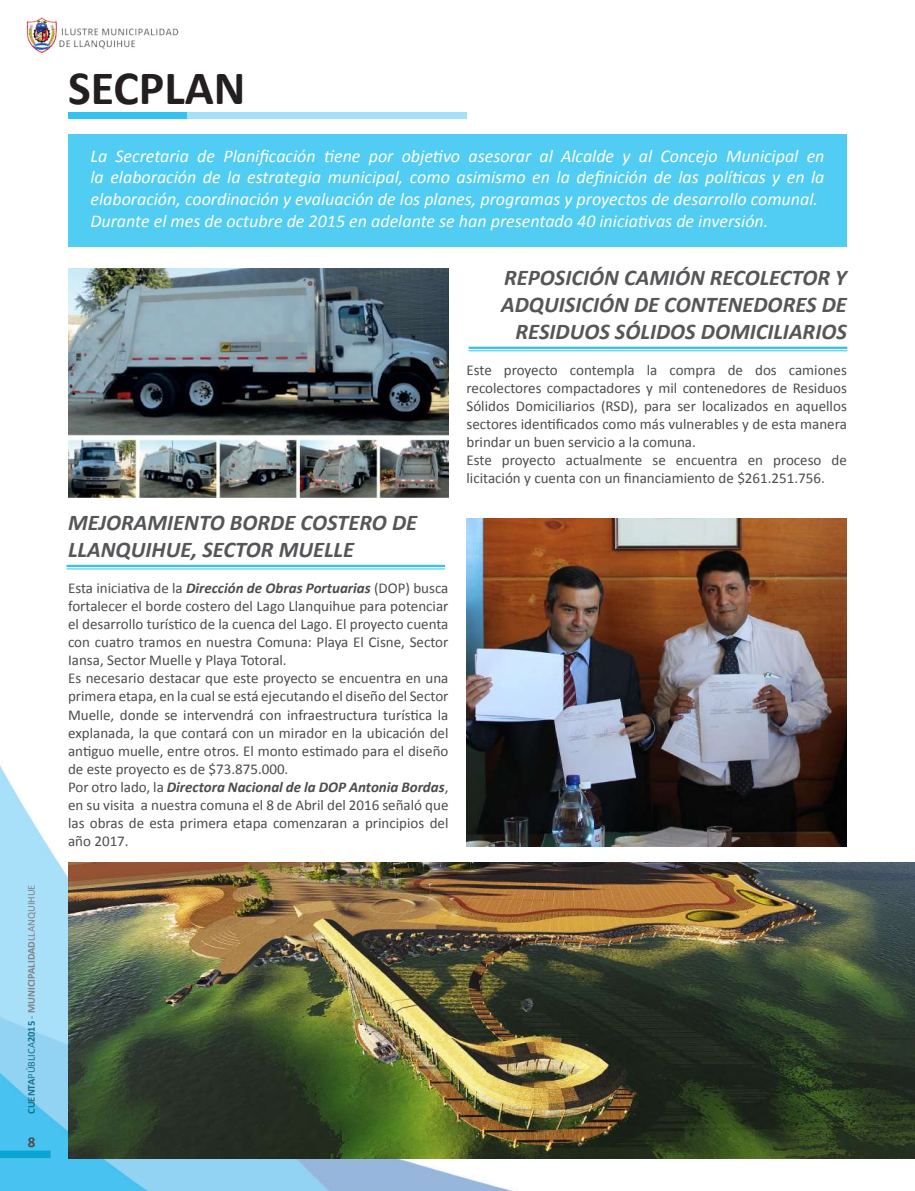
<style>
.page{position:relative;width:915px;height:1191px;background:#fff}
.page>*{position:absolute;margin:0;border:0;box-sizing:border-box;transform-origin:0 0}
.t1{font:700 48px "Calibri";color:#231f20}
.t2{font:italic 700 22.5px/27px "Calibri";color:#555658;text-align:right}
.t3{font:italic 18px/21.6px "Calibri";color:#fff}
.t4{font:15px/18px "Calibri";color:#4b4c4d}
.t5{font:700 15px "Calibri";color:#4b4c4d}
.t6{font:700 10.5px "Calibri";color:#808285}
.s1{color:#147390}
.s2{font-weight:400;color:#147390}
.s3{font-weight:400}
.s4{font-weight:700;font-style:italic}
</style>
<div class="page">
<img style="left:0;top:17px;width:915px;height:1174px">
<div style="left:0;top:1150px;width:51px;height:8px;background:#09a5d3"></div>
<img style="left:27px;top:18px;width:152px;height:34px">
<div style="left:68px;top:134px;width:778px;height:113px;background:#51ccf3"></div>
<div style="left:68px;top:112px;width:119px;height:7px;background:#32c3f2"></div>
<div style="left:187px;top:112px;width:279px;height:7px;background:#a5dff8"></div>
<img style="left:68px;top:268px;width:380px;height:229px">
<img style="left:68px;top:863px;width:846px;height:295px">
<hr style="left:66px;top:565px;width:379px;height:2px;background:#32c3f2">
<hr style="left:66px;top:568px;width:379px;height:1px;background:#32c3f2">
<hr style="left:468px;top:347px;width:378px;height:2px;background:#32c3f2">
<hr style="left:468px;top:350px;width:378px;height:1px;background:#32c3f2">
<img style="left:466px;top:518px;width:380px;height:328px">
<p class="t6" style="left:25px;top:1114px;width:231px;rotate:-90deg"><span class="s1">CUENTA</span><span class="s2">PÚBLICA</span><span class="s1">2015</span> <span class="s2">-</span> MUNICIPALIDAD<span class="s3">LLANQUIHUE</span></p>
<p class="t5" style="left:28px;top:1132px;width:9px">8</p>
<h1 class="t1" style="left:68px;top:58px;width:179px">SECPLAN</h1>
<p class="t3" style="left:90px;top:144px;width:735px">La Secretaria de Planificación tiene por objetivo asesorar al Alcalde y al Concejo Municipal en la elaboración de la estrategia municipal, como asimismo en la definición de las políticas y en la elaboración, coordinación y evaluación de los planes, programas y proyectos de desarrollo comunal.<br>Durante el mes de octubre de 2015 en adelante se han presentado 40 iniciativas de inversión.</p>
<h2 class="t2" style="left:68px;top:508px;width:350px;text-align:left">MEJORAMIENTO BORDE COSTERO DE<br>LLANQUIHUE, SECTOR MUELLE</h2>
<p class="t4" style="left:68px;top:579px;width:382px">Esta iniciativa de la <span class="s4">Dirección de Obras Portuarias</span> (DOP) busca fortalecer el borde costero del Lago Llanquihue para potenciar el desarrollo turístico de la cuenca del Lago. El proyecto cuenta con cuatro tramos en nuestra Comuna: Playa El Cisne, Sector Iansa, Sector Muelle y Playa Totoral.<br>Es necesario destacar que este proyecto se encuentra en una primera etapa, en la cual se está ejecutando el diseño del Sector Muelle, donde se intervendrá con infraestructura turística la explanada, la que contará con un mirador en la ubicación del antiguo muelle, entre otros. El monto estimado para el diseño de este proyecto es de $73.875.000.<br>Por otro lado, la <span class="s4">Directora Nacional de la DOP Antonia Bordas</span>, en su visita a nuestra comuna el 8 de Abril del 2016 señaló que las obras de esta primera etapa comenzaran a principios del año 2017.</p>
<h2 class="t2" style="left:501px;top:263px;width:347px">REPOSICIÓN CAMIÓN RECOLECTOR Y<br>ADQUISICIÓN DE CONTENEDORES DE<br>RESIDUOS SÓLIDOS DOMICILIARIOS</h2>
<p class="t4" style="left:466px;top:360px;width:382px">Este proyecto contempla la compra de dos camiones recolectores compactadores y mil contenedores de Residuos Sólidos Domiciliarios (RSD), para ser localizados en aquellos sectores identificados como más vulnerables y de esta manera brindar un buen servicio a la comuna.<br>Este proyecto actualmente se encuentra en proceso de licitación y cuenta con un financiamiento de $261.251.756.</p>
</div>
